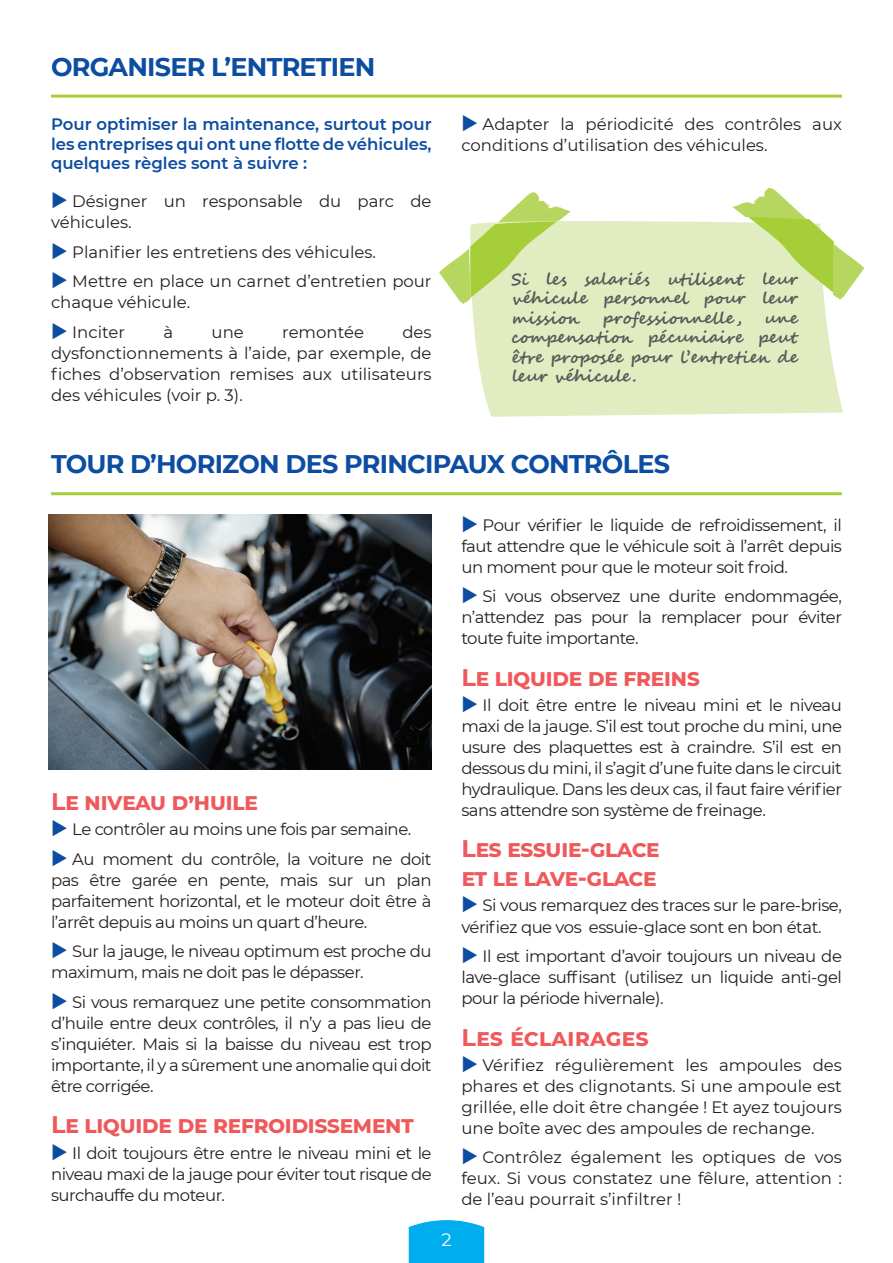
<style>
.page{position:relative;width:893px;height:1263px;background:#fff}
.page>*{position:absolute;margin:0;border:0;box-sizing:border-box;transform-origin:0 0}
.t1{font:700 25.5px "Montserrat";letter-spacing:-.03em;color:#0d4da1}
.t2{font:700 24px/28.8px "Montserrat";letter-spacing:-.03em;color:#f0595b}
.t3{font:700 24px "Montserrat";color:#f0595b}
.t4{font:18px "Montserrat";color:#fff}
.t5{font:16.5px/21px "Montserrat";letter-spacing:-.03em;color:#231f20;text-align:justify}
.t6{font:16.5px/21px "Montserrat";color:#231f20}
.t7{font:700 16.5px/19.5px "Segoe Script";color:#57585a;text-align:justify}
.t8{font:600 16.5px/19.5px "Montserrat";color:#0d4da1;text-align:justify}
</style>
<div class="page">
<svg style="left:408px;top:1220px;width:77px;height:43px;background:#13b4f0"></svg>
<div style="left:472px;top:221px;width:371px;height:196px;background:#e1edc1"></div>
<svg style="left:439px;top:192px;width:132px;height:112px"></svg>
<svg style="left:732px;top:188px;width:132px;height:112px"></svg>
<hr style="left:51px;top:95px;width:791px;height:3px;background:#a6ce39">
<hr style="left:51px;top:492px;width:791px;height:3px;background:#a6ce39">
<img style="left:49px;top:515px;width:383px;height:255px">
<h1 class="t1" style="left:51px;top:48px;width:326px">ORGANISER L’ENTRETIEN</h1>
<p class="t8" style="left:51px;top:114px;width:382px">Pour optimiser la maintenance, surtout pour les entreprises qui ont une flotte de véhicules, quelques règles sont à suivre :</p>
<p class="t6" style="left:51px;top:190px;width:382px;text-indent:21px">Désigner un responsable du parc de véhicules.</p>
<p class="t6" style="left:72px;top:237px;width:361px;line-height:29.5px">Planifier les entretiens des véhicules.<br>Mettre en place un carnet d’entretien pour</p>
<p class="t6" style="left:72px;top:287px;width:119px;line-height:29.5px;text-indent:-21px">chaque véhicule.<br>Inciter</p>
<p class="t5" style="left:51px;top:321px;width:382px;text-indent:351px">des dysfonctionnements à l’aide, par exemple, de fiches d’observation remises aux utilisateurs des véhicules (voir p. 3).</p>
<p class="t5" style="left:164px;top:321px;width:11px">à</p>
<p class="t5" style="left:212px;top:321px;width:34px">une</p>
<p class="t6" style="left:282px;top:321px;width:83px">remontée</p>
<p class="t6" style="left:461px;top:113px;width:382px;text-indent:21px">Adapter la périodicité des contrôles aux conditions d’utilisation des véhicules.</p>
<p class="t7" style="left:511px;top:269px;width:288px">Si les salariés utilisent leur véhicule personnel pour leur mission</p>
<p class="t7" style="left:603px;top:308px;width:140px">professionnelle ,</p>
<p class="t7" style="left:511px;top:308px;width:288px;text-indent:253px">une compensation pécuniaire peut être proposée pour l’entretien de leur véhicule.</p>
<h1 class="t1" style="left:51px;top:446px;width:620px">TOUR D’HORIZON DES PRINCIPAUX CONTRÔLES</h1>
<h2 class="t2" style="left:51px;top:786px;width:208px">Le niveau d’huile</h2>
<p class="t5" style="left:72px;top:814px;width:361px;line-height:29.5px">Le contrôler au moins une fois par semaine.<br>Au moment du contrôle, la voiture ne doit</p>
<p class="t5" style="left:51px;top:869px;width:382px">pas être garée en pente, mais sur un plan parfaitement horizontal, et le moteur doit être à l’arrêt depuis au moins un quart d’heure.</p>
<p class="t5" style="left:51px;top:940px;width:382px;text-indent:21px">Sur la jauge, le niveau optimum est proche du maximum, mais ne doit pas le dépasser.</p>
<p class="t5" style="left:51px;top:991px;width:382px;text-indent:21px">Si vous remarquez une petite consommation d’huile entre deux contrôles, il n’y a pas lieu de s’inquiéter. Mais si la baisse du niveau est trop importante, il y a sûrement une anomalie qui doit être corrigée.</p>
<h2 class="t2" style="left:51px;top:1109px;width:364px">Le liquide de refroidissement</h2>
<p class="t5" style="left:51px;top:1142px;width:382px;text-indent:21px">Il doit toujours être entre le niveau mini et le niveau maxi de la jauge pour éviter tout risque de surchauffe du moteur.</p>
<p class="t4" style="left:441px;top:1227px;width:12px">2</p>
<p class="t5" style="left:461px;top:514px;width:382px;text-indent:21px">Pour vérifier le liquide de refroidissement, il faut attendre que le véhicule soit à l’arrêt depuis un moment pour que le moteur soit froid.</p>
<p class="t5" style="left:461px;top:585px;width:382px;text-indent:21px">Si vous observez une durite endommagée, n’attendez pas pour la remplacer pour éviter toute fuite importante.</p>
<h2 class="t2" style="left:461px;top:661px;width:240px">Le liquide de freins</h2>
<p class="t5" style="left:461px;top:694px;width:382px;text-indent:21px">Il doit être entre le niveau mini et le niveau maxi de la jauge. S’il est tout proche du mini, une usure des plaquettes est à craindre. S’il est en dessous du mini, il s’agit d’une fuite dans le circuit hydraulique. Dans les deux cas, il faut faire vérifier sans attendre son système de freinage.</p>
<h2 class="t2" style="left:461px;top:833px;width:200px">Les essuie-glace et le lave-glace</h2>
<p class="t5" style="left:461px;top:894px;width:382px;text-indent:21px">Si vous remarquez des traces sur le pare-brise, vérifiez que vos essuie-glace sont en bon état.</p>
<p class="t5" style="left:461px;top:945px;width:382px;text-indent:21px">Il est important d’avoir toujours un niveau de lave-glace suffisant (utilisez un liquide anti-gel pour la période hivernale).</p>
<h2 class="t3" style="left:461px;top:1020px;width:189px">Les éclairages</h2>
<p class="t5" style="left:461px;top:1054px;width:382px;text-indent:21px">Vérifiez régulièrement les ampoules des phares et des clignotants. Si une ampoule est grillée, elle doit être changée ! Et ayez toujours une boîte avec des ampoules de rechange.</p>
<p class="t5" style="left:461px;top:1146px;width:382px;text-indent:21px">Contrôlez également les optiques de vos feux. Si vous constatez une fêlure, attention : de l’eau pourrait s’infiltrer !</p>
</div>
